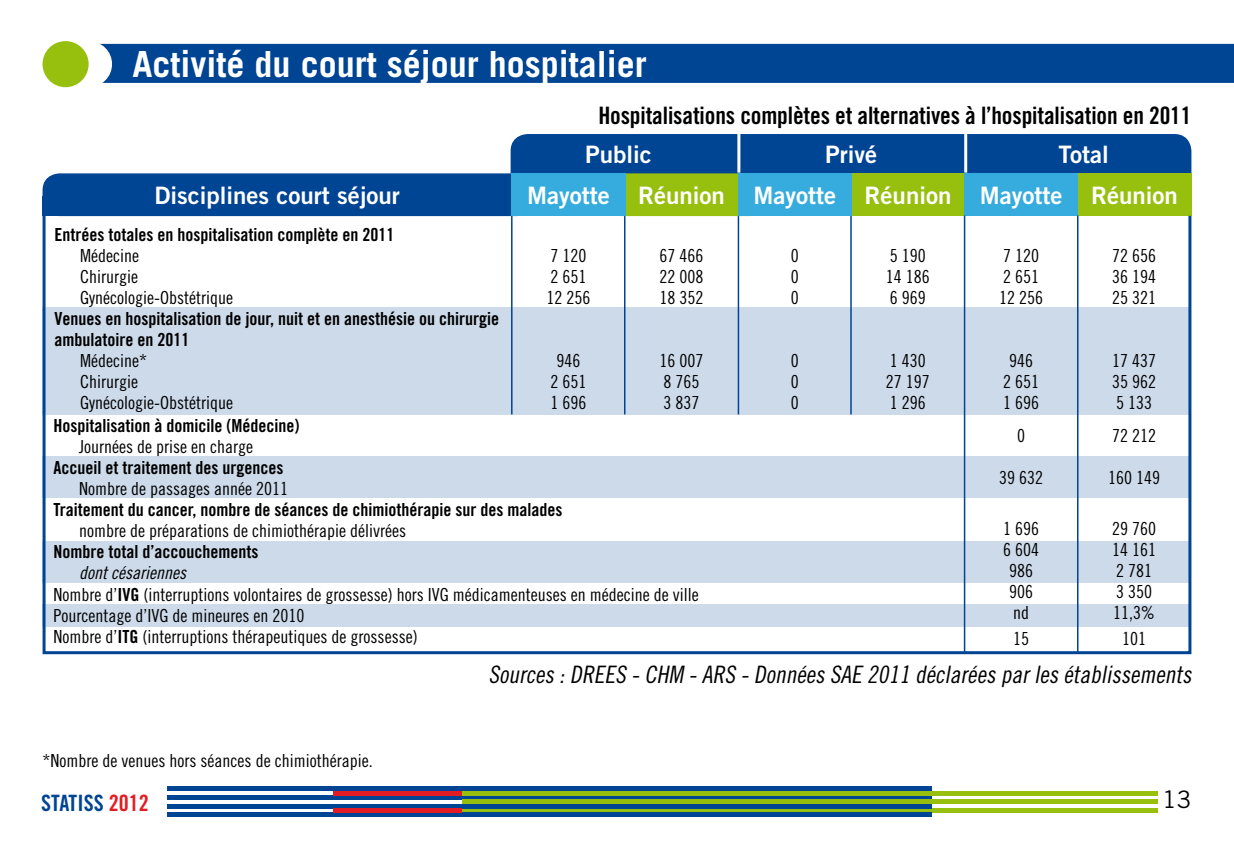
<style>
.page{position:relative;width:1234px;height:851px;background:#fff}
.page>*{position:absolute;margin:0;border:0;box-sizing:border-box;transform-origin:0 0}
.t1{font:700 36px "Trade Gothic";color:#fff}
.t2{font:24px "Trade Gothic Bold Two";color:#fff}
.t3{font:italic 24px "Trade Gothic Cond Eighteen";color:#000}
.t4{font:24px "Trade Gothic Bold Cond Twenty";letter-spacing:-.005em;color:#000}
.t5{font:24px "Trade Gothic";color:#000}
.t6{font:22.5px "Trade Gothic Bold Cond Twenty";color:#004494}
.t7{font:18px/21px "Trade Gothic Cond Eighteen";color:#000}
.t8{font:18px/21px "Trade Gothic Bold Cond Twenty";color:#000}
.t9{font:18px "Trade Gothic Cond Eighteen Obl";color:#000}
.s1{font-family:"Trade Gothic Bold Cond Twenty"}
.s2{color:#e21c25}
</style>
<div class="page">
<div style="left:88px;top:44px;width:1145px;height:39px;background:#004494"></div>
<div style="left:66px;top:41px;width:46px;height:46px;background:#fff;border-radius:50%"></div>
<div style="left:43px;top:41px;width:46px;height:46px;background:#97bf0d;border-radius:50%"></div>
<div style="left:43px;top:173px;width:491px;height:43px;background:#004494;border-radius:17px"></div>
<div style="left:510px;top:134px;width:681px;height:72px;background:#004494;border-radius:17px"></div>
<div style="left:43px;top:197px;width:480px;height:19px;background:#004494"></div>
<div style="left:849px;top:173px;width:342px;height:43px;background:#97bf0d"></div>
<div style="left:604px;top:173px;width:161px;height:43px;background:#97bf0d;border-radius:17px"></div>
<div style="left:510px;top:173px;width:115px;height:43px;background:#36acde"></div>
<div style="left:738px;top:173px;width:113px;height:43px;background:#36acde"></div>
<div style="left:964px;top:173px;width:113px;height:43px;background:#36acde"></div>
<svg style="left:167px;top:795px;width:765px;height:4px;background:#20557a"></svg>
<div style="left:461px;top:790px;width:696px;height:5px;background:#97bf0d"></div>
<hr style="left:461px;top:799px;width:696px;height:4px;background:#97bf0d">
<svg style="left:461px;top:808px;width:696px;height:4px;background:#7daa23"></svg>
<hr style="left:43px;top:812px;width:889px;height:4px;background:#004494">
<hr style="left:43px;top:786px;width:889px;height:4px;background:#004494">
<div style="left:43px;top:803px;width:889px;height:5px;background:#004494"></div>
<div style="left:333px;top:790px;width:128px;height:5px;background:#e21c25"></div>
<hr style="left:333px;top:808px;width:128px;height:4px;background:#e21c25">
<div style="left:30px;top:782px;width:137px;height:45px;background:#fff"></div>
<hr style="left:737px;top:127px;width:3px;height:45px;background:#fff">
<hr style="left:963px;top:127px;width:3px;height:45px;background:#fff">
<svg style="left:42px;top:211px;width:1150px;height:444px"></svg>
<h1 class="t1" style="left:132px;top:42px;width:516px">Activité du court séjour hospitalier</h1>
<h2 class="t4" style="left:598px;top:100px;width:594px">Hospitalisations complètes et alternatives à l’hospitalisation en 2011</h2>
<h2 class="t2" style="left:585px;top:139px;width:68px">Public</h2>
<h2 class="t2" style="left:825px;top:139px;width:53px">Privé</h2>
<h2 class="t2" style="left:1058px;top:139px;width:52px">Total</h2>
<h2 class="t2" style="left:154px;top:180px;width:247px">Disciplines court séjour</h2>
<h2 class="t2" style="left:527px;top:180px;width:652px">Mayotte Réunion Mayotte Réunion Mayotte Réunion</h2>
<p class="t8" style="left:55px;top:224px;width:341px">Entrées totales en hospitalisation complète en 2011</p>
<p class="t7" style="left:80px;top:245px;width:154px">Médecine<br>Chirurgie<br>Gynécologie-Obstétrique</p>
<p class="t8" style="left:55px;top:308px;width:446px">Venues en hospitalisation de jour, nuit et en anesthésie ou chirurgie ambulatoire en 2011</p>
<p class="t7" style="left:80px;top:350px;width:154px">Médecine*<br>Chirurgie<br>Gynécologie-Obstétrique</p>
<p class="t7" style="left:546px;top:245px;width:45px">7 120<br>2 651<br>12 256</p>
<p class="t7" style="left:659px;top:245px;width:45px;text-align:justify">67 466<br>22 008<br>18 352</p>
<p class="t7" style="left:790px;top:245px;width:9px;text-align:justify">0<br>0<br>0</p>
<p class="t7" style="left:885px;top:245px;width:45px">5 190<br>14 186<br>6 969</p>
<p class="t7" style="left:998px;top:245px;width:45px">7 120<br>2 651<br>12 256</p>
<p class="t7" style="left:1111px;top:245px;width:45px;text-align:justify">72 656<br>36 194<br>25 321</p>
<p class="t7" style="left:550px;top:350px;width:37px;text-align:center">946<br>2 651<br>1 696</p>
<p class="t7" style="left:659px;top:350px;width:45px">16 007<br>8 765<br>3 837</p>
<p class="t7" style="left:790px;top:350px;width:9px;text-align:justify">0<br>0<br>0</p>
<p class="t7" style="left:885px;top:350px;width:45px">1 430<br>27 197<br>1 296</p>
<p class="t7" style="left:1002px;top:350px;width:37px;text-align:center">946<br>2 651<br>1 696</p>
<p class="t7" style="left:1016px;top:425px;width:9px">0</p>
<p class="t7" style="left:998px;top:467px;width:45px">39 632</p>
<p class="t7" style="left:1002px;top:518px;width:37px;text-align:center">1 696<br>6 604<br>986<br>906 nd</p>
<p class="t7" style="left:1012px;top:627px;width:17px">15</p>
<p class="t7" style="left:1111px;top:350px;width:45px;text-align:justify">17 437<br>35 962<br>5 133</p>
<p class="t7" style="left:1111px;top:425px;width:45px">72 212</p>
<p class="t7" style="left:1107px;top:467px;width:53px">160 149</p>
<p class="t7" style="left:1111px;top:518px;width:45px">29 760<br>14 161<br>2 781<br>3 350<br>11,3%</p>
<p class="t7" style="left:1121px;top:627px;width:25px">101</p>
<p class="t8" style="left:53px;top:415px;width:247px">Hospitalisation à domicile (Médecine)</p>
<p class="t7" style="left:79px;top:436px;width:175px">Journées de prise en charge</p>
<p class="t8" style="left:53px;top:457px;width:231px">Accueil et traitement des urgences</p>
<p class="t7" style="left:79px;top:478px;width:210px">Nombre de passages année 2011</p>
<p class="t8" style="left:53px;top:499px;width:510px">Traitement du cancer, nombre de séances de chimiothérapie sur des malades</p>
<p class="t7" style="left:79px;top:520px;width:328px">nombre de préparations de chimiothérapie délivrées</p>
<p class="t8" style="left:53px;top:541px;width:206px">Nombre total d’accouchements</p>
<p class="t9" style="left:79px;top:562px;width:108px">dont césariennes</p>
<p class="t7" style="left:53px;top:583px;width:646px">Nombre d’<span class="s1">IVG</span> (interruptions volontaires de grossesse) hors IVG médicamenteuses en médecine de ville<br>Pourcentage d’IVG de mineures en 2010<br>Nombre d’<span class="s1">ITG</span> (interruptions thérapeutiques de grossesse)</p>
<h2 class="t3" style="left:488px;top:659px;width:709px">Sources :DREES -CHM -ARS -Données SAE 2011 déclarées parles établissements</h2>
<p class="t7" style="left:43px;top:750px;width:331px">*Nombre de venues hors séances de chimiothérapie.</p>
<p class="t6" style="left:41px;top:789px;width:109px">STATISS <span class="s2">2012</span></p>
<h2 class="t5" style="left:1161px;top:785px;width:31px">13</h2>
</div>
